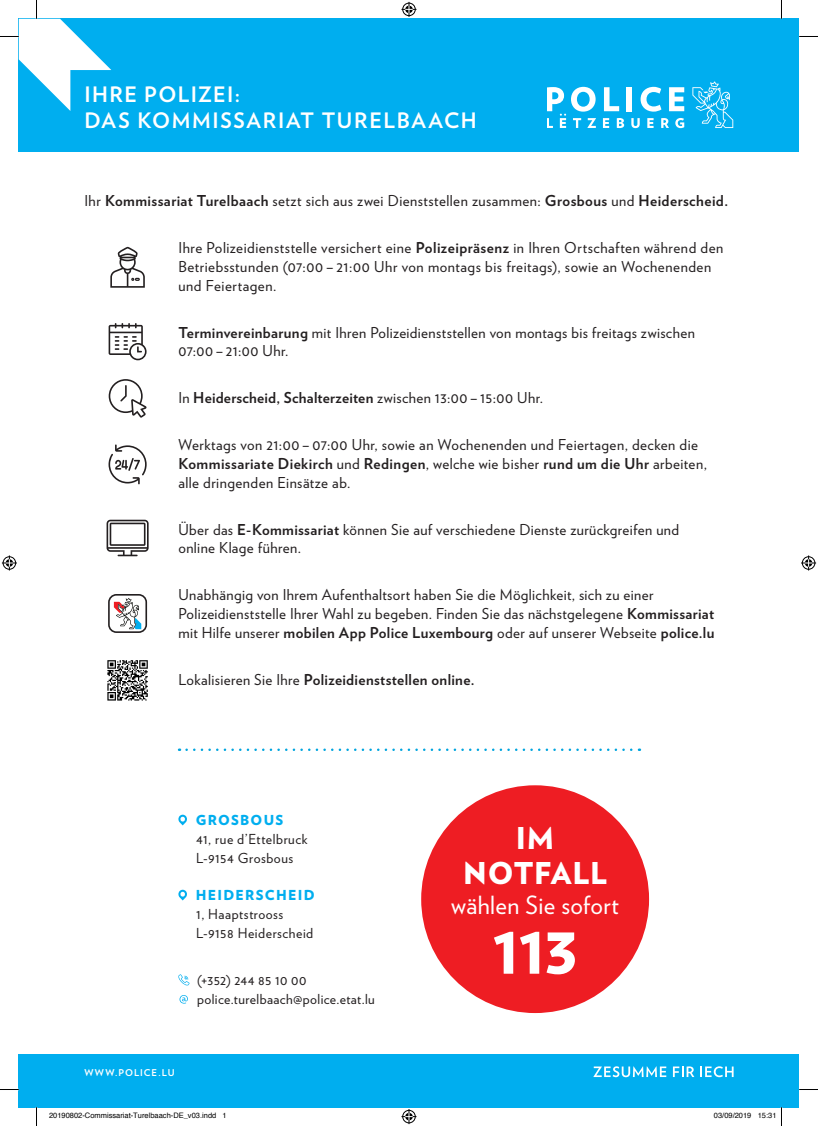
<style>
.page{position:relative;width:818px;height:1126px;background:#fff}
.page>*{position:absolute;margin:0;border:0;box-sizing:border-box;transform-origin:0 0}
.Adresse{font:900 56.25px "Verlag";color:#fff}
.Adresse-2{font:900 30px/35px "Verlag";letter-spacing:.02em;color:#fff;text-align:center}
.Adresse-3{font:25px "Verlag";letter-spacing:.01em;color:#fff}
.H1_black{font:700 21.25px "Verlag";letter-spacing:.07em;color:#fff}
.special_bull{font:15px/18.8px "Verlag";letter-spacing:.03em;color:#231f20}
.special_bull-2{font:700 15px "Verlag";letter-spacing:.015em;color:#231f20}
.Body_end_paragraph{font:15px "Verlag";letter-spacing:.03em;color:#231f20}
.Table{font:13.75px "Verlag";letter-spacing:.03em;color:#231f20}
.Body_paragraph{font:900 13.75px "Verlag";letter-spacing:.09em;color:#00aeef}
.t1{font:700 9.38px "Verlag";letter-spacing:.105em;color:#fff}
.t2{font:7.5px "Helvetica";color:#000}
.s1{font-weight:700}
.s2{font-weight:400}
</style>
<div class="page">
<div style="left:19px;top:19px;width:779px;height:133px;background:#00aeef"></div>
<div style="left:421px;top:785px;width:227px;height:227px;background:#ee1d23;border-radius:50%"></div>
<div style="left:19px;top:1053px;width:779px;height:54px;background:#00aeef"></div>
<svg style="left:178px;top:889px;width:9px;height:11px"></svg>
<svg style="left:178px;top:814px;width:9px;height:11px"></svg>
<svg style="left:178px;top:974px;width:11px;height:11px"></svg>
<svg style="left:179px;top:995px;width:9px;height:8px"></svg>
<svg style="left:109px;top:379px;width:37px;height:38px"></svg>
<svg style="left:106px;top:519px;width:42px;height:37px"></svg>
<svg style="left:108px;top:323px;width:38px;height:37px"></svg>
<svg style="left:108px;top:594px;width:39px;height:39px"></svg>
<svg style="left:110px;top:247px;width:35px;height:41px"></svg>
<svg style="left:108px;top:444px;width:38px;height:40px"></svg>
<svg style="left:107px;top:700px;width:40px;height:1px"></svg>
<svg style="left:107px;top:660px;width:41px;height:40px"></svg>
<svg style="left:186px;top:748px;width:453px;height:3px"></svg>
<svg style="left:593px;top:1066px;width:73px;height:11px"></svg>
<svg style="left:672px;top:1066px;width:61px;height:11px"></svg>
<svg style="left:604px;top:87px;width:14px;height:24px"></svg>
<div style="left:626px;top:87px;width:5px;height:24px;background:#fff"></div>
<svg style="left:640px;top:87px;width:21px;height:25px"></svg>
<svg style="left:669px;top:87px;width:14px;height:24px"></svg>
<svg style="left:547px;top:87px;width:48px;height:41px"></svg>
<svg style="left:602px;top:118px;width:6px;height:10px"></svg>
<svg style="left:616px;top:118px;width:7px;height:10px"></svg>
<svg style="left:631px;top:118px;width:8px;height:10px"></svg>
<svg style="left:647px;top:118px;width:6px;height:10px"></svg>
<svg style="left:661px;top:118px;width:7px;height:10px"></svg>
<svg style="left:675px;top:118px;width:8px;height:10px"></svg>
<svg style="left:692px;top:81px;width:40px;height:47px"></svg>
<svg style="left:798px;top:36px;width:19px;height:1px"></svg>
<svg style="left:0;top:1088px;width:19px;height:2px"></svg>
<svg style="left:798px;top:1088px;width:19px;height:2px"></svg>
<svg style="left:0;top:0;width:111px;height:111px"></svg>
<svg style="left:36px;top:1107px;width:1px;height:18px"></svg>
<svg style="left:401px;top:2px;width:15px;height:15px"></svg>
<svg style="left:401px;top:1109px;width:15px;height:14px"></svg>
<svg style="left:2px;top:555px;width:15px;height:15px"></svg>
<svg style="left:801px;top:555px;width:14px;height:15px"></svg>
<svg style="left:757px;top:1107px;width:24px;height:1px"></svg>
<p class="H1_black" style="left:84px;top:78px;width:157px">IHRE POLIZEI:</p>
<p class="H1_black" style="left:84px;top:103px;width:393px">DAS KOMMISSARIAT TURELBAACH</p>
<p class="Body_end_paragraph" style="left:84px;top:190px;width:644px">Ihr <span class="s1">Kommissariat Turelbaach</span> setzt sich aus zwei Dienststellen zusammen: <span class="s1">Grosbous</span> und <span class="s1">Heiderscheid.</span></p>
<p class="special_bull" style="left:178px;top:238px;width:546px">Ihre Polizeidienststelle versichert eine <span class="s1">Polizeipräsenz</span> in Ihren Ortschaften während den<br>Betriebsstunden (07:00 – 21:00 Uhr von montags bis freitags), sowie an Wochenenden und Feiertagen.</p>
<p class="special_bull" style="left:178px;top:322px;width:517px"><span class="s1">Terminvereinbarung</span> mit Ihren Polizeidienststellen von montags bis freitags zwischen<br>07:00 – 21:00 Uhr.</p>
<p class="special_bull-2" style="left:178px;top:386px;width:366px"><span class="s2">In</span> Heiderscheid, Schalterzeiten <span class="s2">zwischen 13:00 – 15:00 Uhr.</span></p>
<p class="special_bull" style="left:178px;top:434px;width:530px">Werktags von 21:00 – 07:00 Uhr, sowie an Wochenenden und Feiertagen, decken die<br><span class="s1">Kommissariate Diekirch</span> und <span class="s1">Redingen</span>, welche wie bisher <span class="s1">rund um die Uhr</span> arbeiten, alle dringenden Einsätze ab.</p>
<p class="special_bull" style="left:178px;top:519px;width:502px">Über das <span class="s1">E-Kommissariat</span> können Sie auf verschiedene Dienste zurückgreifen und online Klage führen.</p>
<p class="special_bull" style="left:178px;top:584px;width:537px">Unabhängig von Ihrem Aufenthaltsort haben Sie die Möglichkeit, sich zu einer<br>Polizeidienststelle Ihrer Wahl zu begeben. Finden Sie das nächstgelegene <span class="s1">Kommissariat </span>mit Hilfe unserer <span class="s1">mobilen App Police Luxembourg</span> oder auf unserer Webseite <span class="s1">police.lu</span></p>
<p class="special_bull-2" style="left:178px;top:667px;width:297px"><span class="s2">Lokalisieren Sie Ihre</span> Polizeidienststellen online.</p>
<p class="Body_paragraph" style="left:196px;top:809px;width:89px">GROSBOUS</p>
<p class="Table" style="left:196px;top:828px;width:113px">41, rue d’Ettelbruck</p>
<p class="Table" style="left:196px;top:847px;width:99px">L-9154 Grosbous</p>
<p class="Body_paragraph" style="left:196px;top:884px;width:120px">HEIDERSCHEID</p>
<p class="Table" style="left:196px;top:903px;width:88px">1, Haaptstrooss</p>
<p class="Table" style="left:196px;top:922px;width:118px">L-9158 Heiderscheid</p>
<p class="Table" style="left:197px;top:969px;width:111px">(+352) 244 85 10 00</p>
<p class="Table" style="left:197px;top:988px;width:179px">police.turelbaach@police.etat.lu</p>
<p class="t1" style="left:84px;top:1064px;width:92px">WWW.POLICE.LU</p>
<p class="Adresse-2" style="left:463px;top:818px;width:145px">IM<br>NOTFALL</p>
<p class="Adresse-3" style="left:451px;top:885px;width:169px">wählen Sie sofort</p>
<p class="Adresse" style="left:492px;top:906px;width:87px">113</p>
<p class="t2" style="left:49px;top:1109px;width:179px">20190802-Commissariat-Turelbaach-DE_v03.indd 1</p>
<p class="t2" style="left:713px;top:1109px;width:64px">03/09/2019 15:31</p>
</div>
